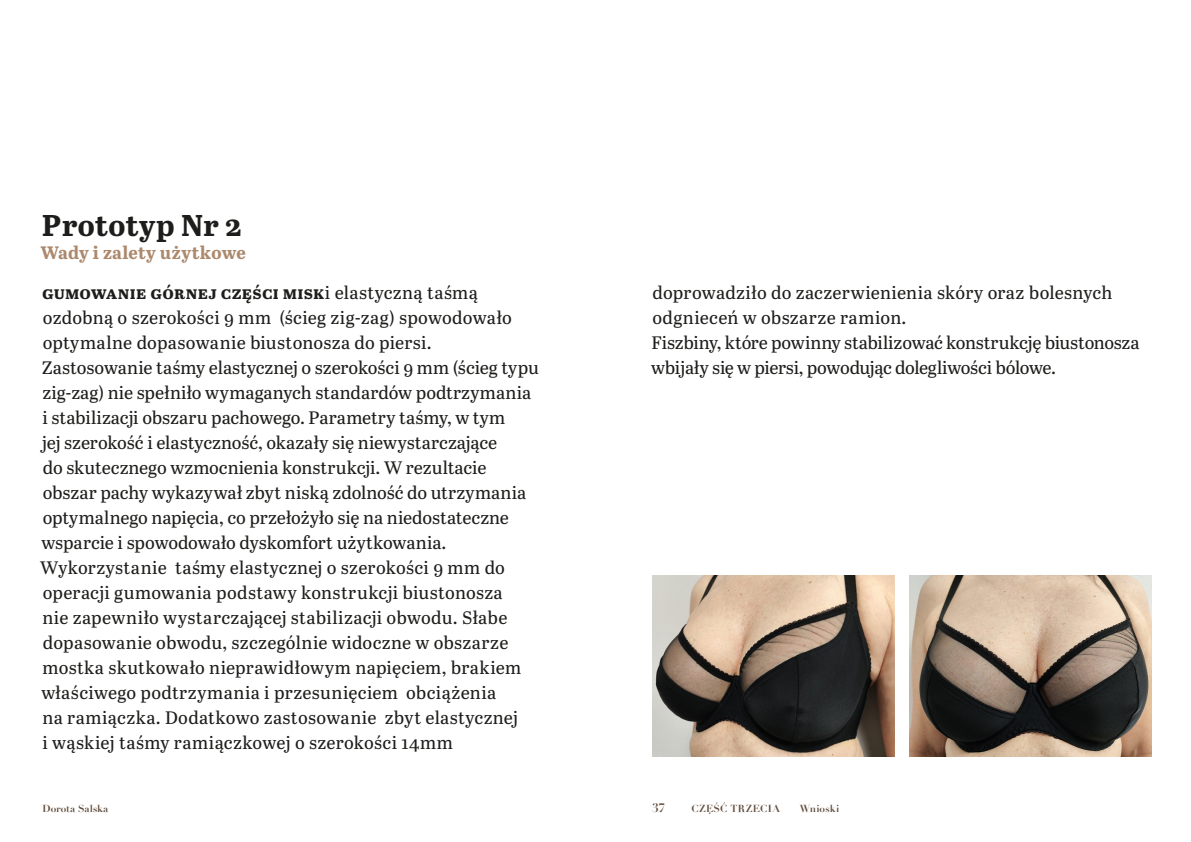
<style>
.page{position:relative;width:1191px;height:842px;background:#fff}
.page>*{position:absolute;margin:0;border:0;box-sizing:border-box;transform-origin:0 0}
.t1{font:700 30px "Abril Text";color:#1d1d1b}
.t2{font:18px/25px "Abril Text";letter-spacing:.005em;color:#1d1d1b}
.t3{font:700 18px "Abril Text";color:#ac896d}
.t4{font:700 12px "Didot";color:#614c3b}
.t5{font:700 10px "Didot";letter-spacing:.015em;color:#614c3b}
.s1{font-weight:700}
</style>
<div class="page">
<img style="left:652px;top:575px;width:243px;height:182px">
<img style="left:909px;top:575px;width:242px;height:182px">
<h1 class="t1" style="left:42px;top:203px;width:201px">Prototyp Nr 2</h1>
<p class="t3" style="left:41px;top:240px;width:207px">Wady i zalety użytkowe</p>
<p class="t2" style="left:40px;top:280px;width:500px"><span class="s1">gumowanie górnej części misk</span>i elastyczną taśmą ozdobną o szerokości 9 mm (ścieg zig-zag) spowodowało optymalne dopasowanie biustonosza do piersi.<br>Zastosowanie taśmy elastycznej o szerokości 9 mm (ścieg typu zig-zag) nie spełniło wymaganych standardów podtrzymania i stabilizacji obszaru pachowego. Parametry taśmy, w tym<br>jej szerokość i elastyczność, okazały się niewystarczające<br>do skutecznego wzmocnienia konstrukcji. W rezultacie obszar pachy wykazywał zbyt niską zdolność do utrzymania optymalnego napięcia, co przełożyło się na niedostateczne wsparcie i spowodowało dyskomfort użytkowania.<br>Wykorzystanie taśmy elastycznej o szerokości 9 mm do operacji gumowania podstawy konstrukcji biustonosza<br>nie zapewniło wystarczającej stabilizacji obwodu. Słabe dopasowanie obwodu, szczególnie widoczne w obszarze mostka skutkowało nieprawidłowym napięciem, brakiem właściwego podtrzymania i przesunięciem obciążenia<br>na ramiączka. Dodatkowo zastosowanie zbyt elastycznej<br>i wąskiej taśmy ramiączkowej o szerokości 14mm</p>
<p class="t2" style="left:651px;top:280px;width:490px">doprowadziło do zaczerwienienia skóry oraz bolesnych odgnieceń w obszarze ramion.<br>Fiszbiny, które powinny stabilizować konstrukcję biustonosza wbijały się w piersi, powodując dolegliwości bólowe.</p>
<p class="t5" style="left:43px;top:802px;width:67px">Dorota Salska</p>
<p class="t4" style="left:652px;top:800px;width:14px">37</p>
<p class="t5" style="left:691px;top:802px;width:90px">CZĘŚĆ TRZECIA</p>
<p class="t5" style="left:799px;top:802px;width:41px">Wnioski</p>
</div>
